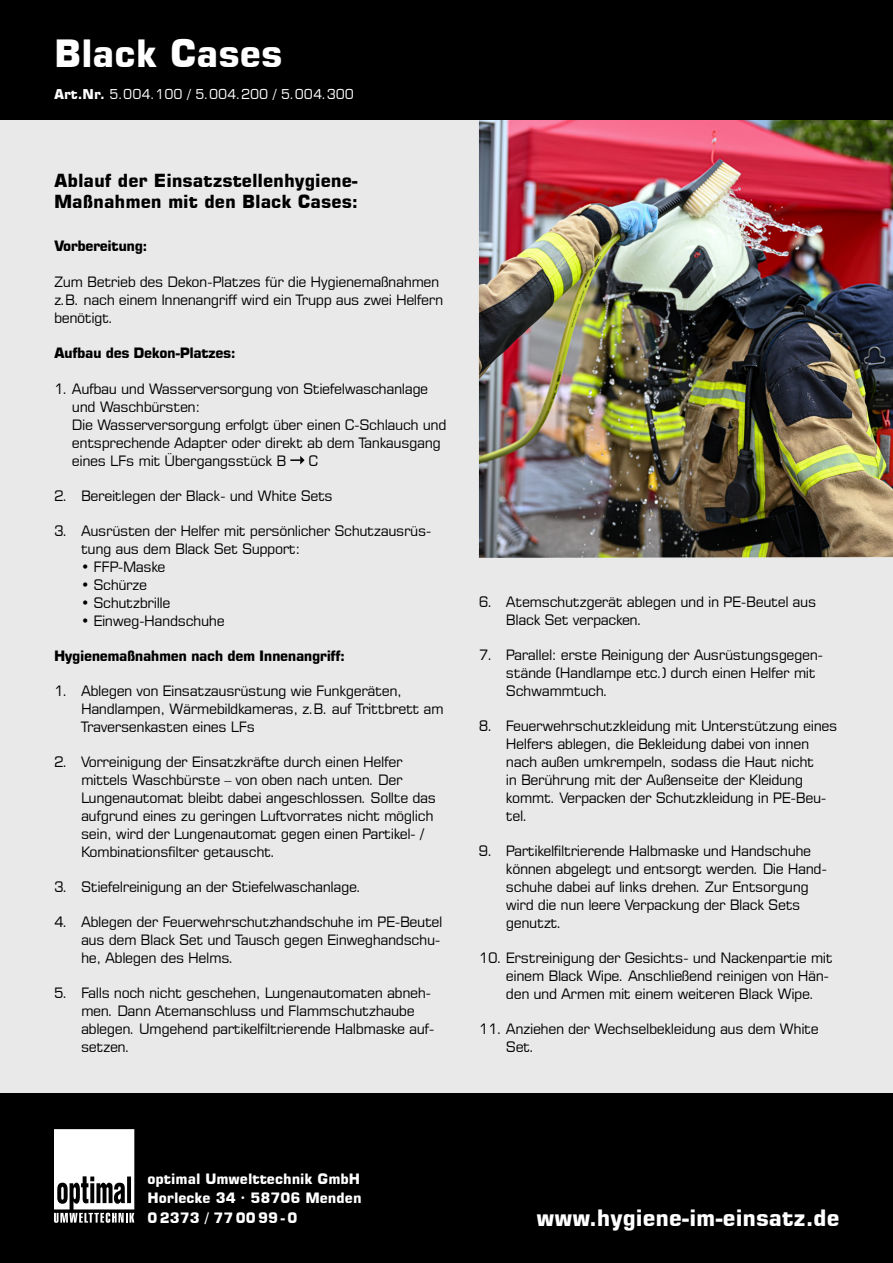
<style>
.page{position:relative;width:893px;height:1263px;background:#fff}
.page>*{position:absolute;margin:0;border:0;box-sizing:border-box;transform-origin:0 0}
.t1{font:700 37.5px "Square 721 BT";color:#fff}
.t2{font:700 22.5px "Square 721 BT";color:#fff}
.t3{font:700 18px/21px "Square 721 BT";color:#000}
.t4{font:14.25px/18px "Square 721 BT";letter-spacing:-.03em;color:#000}
.t5{font:700 14.25px "Square 721 BT";letter-spacing:-.03em;color:#000}
.t6{font:700 14.25px/19.5px "Square 721 BT";color:#fff;text-align:justify}
.t7{font:13.5px "Square 721 BT";color:#fff}
.s1{font-weight:700}
</style>
<div class="page">
<img style="left:0;top:119px;width:893px;height:975px">
<div style="left:0;top:1094px;width:893px;height:169px;background:#000"></div>
<div style="left:0;top:0;width:893px;height:119px;background:#000"></div>
<svg style="left:54px;top:1129px;width:80px;height:94px"></svg>
<svg style="left:290px;top:456px;width:15px;height:8px"></svg>
<h1 class="t1" style="left:54px;top:31px;width:230px">Black Cases</h1>
<p class="t7" style="left:54px;top:86px;width:302px"><span class="s1">Art.Nr.</span> 5.004.100 / 5.004.200 / 5.004.300</p>
<p class="t3" style="left:54px;top:170px;width:306px">Ablauf der Einsatzstellenhygiene-<br>Maßnahmen mit den Black Cases:</p>
<p class="t5" style="left:54px;top:237px;width:95px">Vorbereitung:</p>
<p class="t4" style="left:54px;top:272px;width:391px">Zum Betrieb des Dekon-Platzes für die Hygienemaßnahmen z.B. nach einem Innenangriff wird ein Trupp aus zwei Helfern benötigt.</p>
<p class="t5" style="left:54px;top:344px;width:183px">Aufbau des Dekon-Platzes:</p>
<p class="t4" style="left:72px;top:379px;width:376px;text-indent:-18px">1. Aufbau und Wasserversorgung von Stiefelwaschanlage und Waschbürsten:<br>Die Wasserversorgung erfolgt über einen C-Schlauch und entsprechende Adapter oder direkt ab dem Tankausgang eines LFs mit Übergangsstück B</p>
<p class="t4" style="left:309px;top:451px;width:11px">C</p>
<p class="t4" style="left:54px;top:486px;width:280px">2. Bereitlegen der Black- und White Sets</p>
<p class="t4" style="left:81px;top:521px;width:352px;text-indent:-27px">3. Ausrüsten der Helfer mit persönlicher Schutzausrüs&shy;tung aus dem Black Set Support:</p>
<p class="t4" style="left:81px;top:557px;width:86px">• FFP-Maske</p>
<p class="t4" style="left:81px;top:575px;width:68px">• Schürze</p>
<p class="t4" style="left:81px;top:593px;width:91px">• Schutzbrille</p>
<p class="t4" style="left:81px;top:611px;width:145px">• Einweg-Handschuhe</p>
<p class="t5" style="left:54px;top:647px;width:293px">Hygienemaßnahmen nach dem Innenangriff:</p>
<p class="t4" style="left:81px;top:681px;width:364px;text-indent:-27px">1. Ablegen von Einsatzausrüstung wie Funkgeräten,<br>Handlampen, Wärmebildkameras, z.B. auf Trittbrett am<br>Traversenkasten eines LFs</p>
<p class="t4" style="left:81px;top:752px;width:357px;text-indent:-27px">2. Vorreinigung der Einsatzkräfte durch einen Helfer mittels Waschbürste – von oben nach unten. Der Lungenautomat bleibt dabei angeschlossen. Sollte das aufgrund eines zu geringen Luftvorrates nicht möglich sein, wird der Lungenautomat gegen einen Partikel- / Kombinationsfilter getauscht.</p>
<p class="t4" style="left:54px;top:877px;width:309px">3. Stiefelreinigung an der Stiefelwaschanlage.</p>
<p class="t4" style="left:81px;top:912px;width:363px;text-indent:-27px">4. Ablegen der Feuerwehrschutzhandschuhe im PE-Beutel aus dem Black Set und Tausch gegen Einweghandschu&shy;he, Ablegen des Helms.</p>
<p class="t4" style="left:81px;top:983px;width:355px;text-indent:-27px">5. Falls noch nicht geschehen, Lungenautomaten abneh&shy;men. Dann Atemanschluss und Flammschutzhaube ablegen. Umgehend partikelfiltrierende Halbmaske auf&shy;setzen.</p>
<p class="t4" style="left:506px;top:592px;width:312px;text-indent:-27px">6. Atemschutzgerät ablegen und in PE-Beutel aus<br>Black Set verpacken.</p>
<p class="t4" style="left:506px;top:645px;width:319px;text-indent:-27px">7. Parallel: erste Reinigung der Ausrüstungsgegen&shy;stände (Handlampe etc.) durch einen Helfer mit<br>Schwammtuch.</p>
<p class="t4" style="left:506px;top:716px;width:333px;text-indent:-27px">8. Feuerwehrschutzkleidung mit Unterstützung eines Helfers ablegen, die Bekleidung dabei von innen nach außen umkrempeln, sodass die Haut nicht<br>in Berührung mit der Außenseite der Kleidung kommt. Verpacken der Schutzkleidung in PE-Beu&shy;tel.</p>
<p class="t4" style="left:506px;top:841px;width:323px;text-indent:-27px">9. Partikelfiltrierende Halbmaske und Handschuhe können abgelegt und entsorgt werden. Die Hand&shy;schuhe dabei auf links drehen. Zur Entsorgung wird die nun leere Verpackung der Black Sets genutzt.</p>
<p class="t4" style="left:506px;top:948px;width:328px;text-indent:-27px">10. Erstreinigung der Gesichts- und Nackenpartie mit einem Black Wipe. Anschließend reinigen von Hän&shy;den und Armen mit einem weiteren Black Wipe.</p>
<p class="t4" style="left:506px;top:1019px;width:314px;text-indent:-27px">11. Anziehen der Wechselbekleidung aus dem White<br>Set.</p>
<p class="t6" style="left:147px;top:1169px;width:216px">optimal Umwelttechnik GmbH Horlecke 34 · 58706 Menden 0 2373 / 77 00 99 - 0</p>
<h2 class="t2" style="left:537px;top:1204px;width:305px">www.hygiene-im-einsatz.de</h2>
</div>
